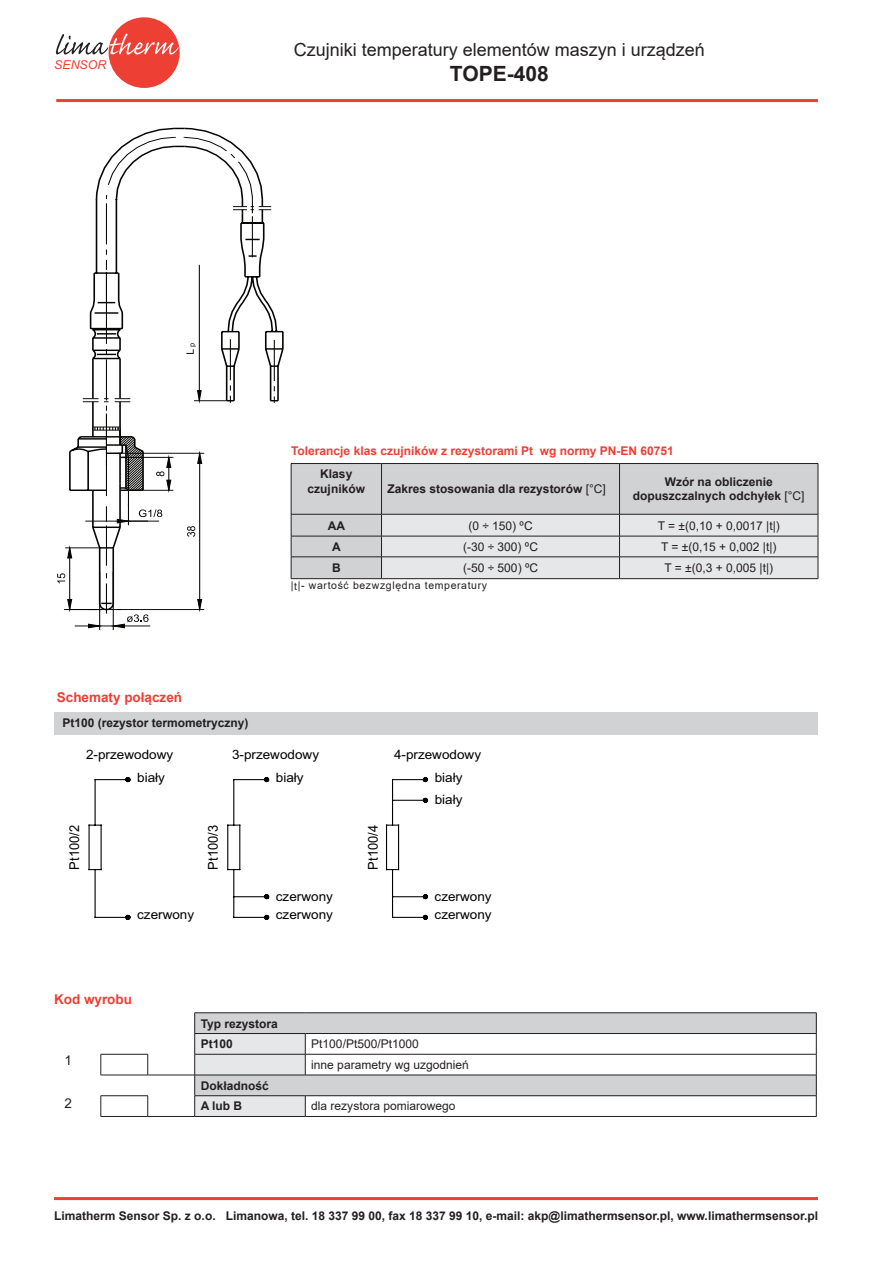
<style>
.page{position:relative;width:872px;height:1263px;background:#fff}
.page>*{position:absolute;margin:0;border:0;box-sizing:border-box;transform-origin:0 0}
.t1{font:700 21px "Arial";color:#231f20}
.t2{font:18px "Arial";color:#231f20}
.t3{font:700 13.5px "Arial";color:#ee3e34}
.t4{font:13.5px "Arial";color:#000;scale:.96 1}
.t5{font:13.5px "Arial";color:#231f20}
.t6{font:12.9px/22.2px "Arial";color:#000;scale:1.04 1}
.t7{font:italic 12.3px "Arial";color:#ee3f34}
.t8{font:700 12px/20.7px "Arial";color:#231f20;text-align:center}
.t9{font:12px/20.7px "Arial";color:#231f20}
.t10{font:700 12px "Arial";color:#ee3e34}
.t11{font:10.5px "Arial";letter-spacing:.06em;color:#231f20}
.s1{font-weight:400}
</style>
<div class="page">
<hr style="left:54px;top:1197px;width:764px;height:3px;background:#ee3f34">
<div style="left:109px;top:17px;width:71px;height:71px;background:#ee3f34;border-radius:50%"></div>
<svg style="left:56px;top:34px;width:123px;height:21px"></svg>
<hr style="left:56px;top:99px;width:762px;height:3px;background:#ee3f34">
<svg style="left:291px;top:463px;width:527px;height:115px;background:#d3d3d5"></svg>
<hr style="left:291px;top:578px;width:90px;height:1px;background:#231f20">
<hr style="left:381px;top:578px;width:238px;height:1px;background:#231f20">
<hr style="left:619px;top:578px;width:199px;height:1px;background:#231f20">
<div style="left:54px;top:712px;width:764px;height:22px;background:#d1d2d4"></div>
<hr style="left:558px;top:825px;width:1px;height:44px;background:#000">
<hr style="left:89px;top:825px;width:1px;height:44px;background:#000">
<hr style="left:723px;top:825px;width:1px;height:44px;background:#000">
<hr style="left:570px;top:825px;width:1px;height:44px;background:#000">
<hr style="left:101px;top:825px;width:1px;height:44px;background:#000">
<hr style="left:736px;top:825px;width:1px;height:44px;background:#000">
<hr style="left:546px;top:825px;width:1px;height:44px;background:#000">
<hr style="left:711px;top:825px;width:1px;height:44px;background:#000">
<hr style="left:95px;top:780px;width:1px;height:45px;background:#000">
<hr style="left:95px;top:869px;width:1px;height:48px;background:#000">
<hr style="left:730px;top:869px;width:1px;height:48px;background:#000">
<hr style="left:95px;top:917px;width:31px;height:1px;background:#000">
<hr style="left:95px;top:779px;width:31px;height:1px;background:#000">
<svg style="left:89px;top:824px;width:12px;height:2px"></svg>
<hr style="left:552px;top:779px;width:1px;height:46px;background:#000">
<hr style="left:717px;top:779px;width:1px;height:46px;background:#000">
<hr style="left:552px;top:869px;width:1px;height:48px;background:#000">
<hr style="left:717px;top:869px;width:1px;height:61px;background:#000">
<svg style="left:227px;top:779px;width:194px;height:139px"></svg>
<svg style="left:124px;top:777px;width:7px;height:6px"></svg>
<svg style="left:263px;top:777px;width:7px;height:6px"></svg>
<svg style="left:421px;top:777px;width:8px;height:6px"></svg>
<svg style="left:263px;top:893px;width:7px;height:7px"></svg>
<svg style="left:421px;top:797px;width:8px;height:6px"></svg>
<svg style="left:421px;top:894px;width:8px;height:6px"></svg>
<svg style="left:124px;top:914px;width:7px;height:6px"></svg>
<svg style="left:263px;top:913px;width:7px;height:7px"></svg>
<svg style="left:421px;top:914px;width:8px;height:6px"></svg>
<div style="left:195px;top:1013px;width:621px;height:20px;background:#d1d2d4"></div>
<div style="left:195px;top:1075px;width:621px;height:21px;background:#d1d2d4"></div>
<hr style="left:305px;top:1033px;width:511px;height:1px;background:#231f20">
<hr style="left:148px;top:1075px;width:47px;height:1px;background:#231f20">
<hr style="left:305px;top:1075px;width:511px;height:1px;background:#231f20">
<hr style="left:305px;top:1095px;width:511px;height:1px;background:#231f20">
<hr style="left:195px;top:1116px;width:110px;height:1px;background:#231f20">
<hr style="left:305px;top:1116px;width:511px;height:1px;background:#231f20">
<hr style="left:101px;top:1075px;width:47px;height:1px;background:#231f20">
<hr style="left:194px;top:1012px;width:111px;height:1px;background:#231f20">
<svg style="left:194px;top:1013px;width:112px;height:103px"></svg>
<hr style="left:305px;top:1012px;width:511px;height:1px;background:#231f20">
<svg style="left:816px;top:1013px;width:1px;height:103px"></svg>
<hr style="left:194px;top:1054px;width:111px;height:1px;background:#231f20">
<hr style="left:305px;top:1054px;width:511px;height:1px;background:#231f20">
<hr style="left:101px;top:1054px;width:47px;height:1px;background:#231f20">
<svg style="left:101px;top:1054px;width:1px;height:21px"></svg>
<svg style="left:147px;top:1054px;width:1px;height:21px"></svg>
<hr style="left:101px;top:1095px;width:47px;height:1px;background:#231f20">
<svg style="left:101px;top:1096px;width:1px;height:20px"></svg>
<svg style="left:147px;top:1096px;width:1px;height:20px"></svg>
<hr style="left:101px;top:1116px;width:47px;height:1px;background:#231f20">
<hr style="left:148px;top:1116px;width:47px;height:1px;background:#231f20">
<svg style="left:68px;top:361px;width:213px;height:250px"></svg>
<hr style="left:106px;top:414px;width:1px;height:41px;background:#040503">
<hr style="left:106px;top:583px;width:1px;height:30px;background:#040503">
<svg style="left:115px;top:398px;width:15px;height:4px"></svg>
<svg style="left:83px;top:398px;width:15px;height:4px"></svg>
<hr style="left:106px;top:359px;width:1px;height:41px;background:#040503">
<svg style="left:104px;top:398px;width:5px;height:13px"></svg>
<hr style="left:85px;top:521px;width:63px;height:1px;background:#040503">
<hr style="left:64px;top:609px;width:36px;height:1px;background:#040503">
<hr style="left:118px;top:609px;width:86px;height:1px;background:#040503">
<hr style="left:118px;top:453px;width:86px;height:1px;background:#040503">
<svg style="left:197px;top:599px;width:6px;height:11px"></svg>
<svg style="left:197px;top:452px;width:6px;height:12px"></svg>
<hr style="left:199px;top:453px;width:1px;height:156px;background:#040503">
<svg style="left:187px;top:526px;width:8px;height:11px"></svg>
<hr style="left:124px;top:490px;width:49px;height:1px;background:#040503">
<hr style="left:124px;top:457px;width:49px;height:1px;background:#040503">
<hr style="left:99px;top:572px;width:1px;height:58px;background:#040503">
<hr style="left:113px;top:572px;width:1px;height:58px;background:#040503">
<hr style="left:75px;top:626px;width:75px;height:1px;background:#040503">
<svg style="left:88px;top:609px;width:60px;height:20px"></svg>
<svg style="left:89px;top:127px;width:195px;height:234px"></svg>
<hr style="left:252px;top:216px;width:1px;height:41px;background:#040503">
<hr style="left:241px;top:222px;width:23px;height:2px;background:#040503">
<hr style="left:194px;top:400px;width:33px;height:1px;background:#040503">
<svg style="left:91px;top:425px;width:81px;height:125px"></svg>
<hr style="left:65px;top:609px;width:36px;height:1px;background:#040503">
<hr style="left:65px;top:547px;width:36px;height:1px;background:#040503">
<svg style="left:67px;top:599px;width:6px;height:10px"></svg>
<svg style="left:67px;top:547px;width:6px;height:12px"></svg>
<hr style="left:69px;top:548px;width:1px;height:61px;background:#040503">
<svg style="left:57px;top:573px;width:8px;height:10px"></svg>
<hr style="left:106px;top:525px;width:1px;height:41px;background:#040503">
<p class="t7" style="left:54px;top:56px;width:54px">SENSOR</p>
<h2 class="t2" style="left:294px;top:37px;width:413px">Czujniki temperatury elementów maszyn i urządzeń</h2>
<h1 class="t1" style="left:450px;top:59px;width:100px">TOPE-408</h1>
<p class="t3" style="left:57px;top:688px;width:127px">Schematy połączeń</p>
<p class="t8" style="left:63px;top:712px;width:188px">Pt100 (rezystor termometryczny)</p>
<p class="t10" style="left:291px;top:442px;width:384px">Tolerancje klas czujników z rezystorami Pt wg normy PN-EN 60751</p>
<p class="t8" style="left:308px;top:467px;width:59px;line-height:15px">Klasy czujników</p>
<p class="t8" style="left:387px;top:479px;width:220px">Zakres stosowania dla rezystorów <span class="s1">[°C]</span></p>
<p class="t8" style="left:633px;top:475px;width:173px;line-height:14.4px">Wzór na obliczenie dopuszczalnych odchyłek <span class="s1">[°C]</span></p>
<p class="t8" style="left:328px;top:515px;width:19px">AA</p>
<p class="t9" style="left:468px;top:515px;width:66px">(0 ÷ 150) ºC</p>
<p class="t9" style="left:657px;top:515px;width:124px">T = ±(0,10 + 0,0017 |t|)</p>
<p class="t8" style="left:332px;top:536px;width:10px">A</p>
<p class="t9" style="left:463px;top:536px;width:76px">(-30 ÷ 300) ºC</p>
<p class="t9" style="left:661px;top:536px;width:117px">T = ±(0,15 + 0,002 |t|)</p>
<p class="t8" style="left:332px;top:558px;width:10px">B</p>
<p class="t9" style="left:463px;top:557px;width:76px">(-50 ÷ 500) ºC</p>
<p class="t9" style="left:664px;top:557px;width:110px">T = ±(0,3 + 0,005 |t|)</p>
<p class="t11" style="left:291px;top:578px;width:198px">|t|- wartość bezwzględna temperatury</p>
<p class="t6" style="left:86px;top:743px;width:85px">2-przewodowy</p>
<p class="t6" style="left:232px;top:743px;width:85px">3-przewodowy</p>
<p class="t6" style="left:394px;top:743px;width:85px">4-przewodowy</p>
<p class="t6" style="left:137px;top:767px;width:28px">biały</p>
<p class="t6" style="left:276px;top:767px;width:28px">biały</p>
<p class="t6" style="left:435px;top:767px;width:28px">biały biały</p>
<p class="t4" style="left:66px;top:869px;width:48px;rotate:-90deg">Pt100/2</p>
<p class="t4" style="left:204px;top:869px;width:48px;rotate:-90deg">Pt100/3</p>
<p class="t4" style="left:364px;top:869px;width:48px;rotate:-90deg">Pt100/4</p>
<p class="t6" style="left:276px;top:885px;width:56px">czerwony</p>
<p class="t6" style="left:434px;top:885px;width:56px">czerwony</p>
<p class="t6" style="left:137px;top:903px;width:56px">czerwony</p>
<p class="t6" style="left:276px;top:903px;width:56px">czerwony</p>
<p class="t6" style="left:434px;top:903px;width:56px">czerwony</p>
<p class="t3" style="left:54px;top:990px;width:80px">Kod wyrobu</p>
<p class="t5" style="left:65px;top:1051px;width:9px">1</p>
<p class="t5" style="left:65px;top:1093px;width:9px">2</p>
<p class="t8" style="left:201px;top:1013px;width:79px;text-align:left">Typ rezystora<br>Pt100</p>
<p class="t8" style="left:201px;top:1075px;width:70px;text-align:left">Dokładność<br>A lub B</p>
<p class="t9" style="left:311px;top:1033px;width:159px">Pt100/Pt500/Pt1000<br>inne parametry wg uzgodnień</p>
<p class="t9" style="left:311px;top:1096px;width:146px">dla rezystora pomiarowego</p>
<p class="t8" style="left:54px;top:1205px;width:765px">Limatherm Sensor Sp. z o.o. Limanowa, tel. 18 337 99 00, fax 18 337 99 10, e-mail: akp@limathermsensor.pl, www.limathermsensor.pl</p>
</div>
